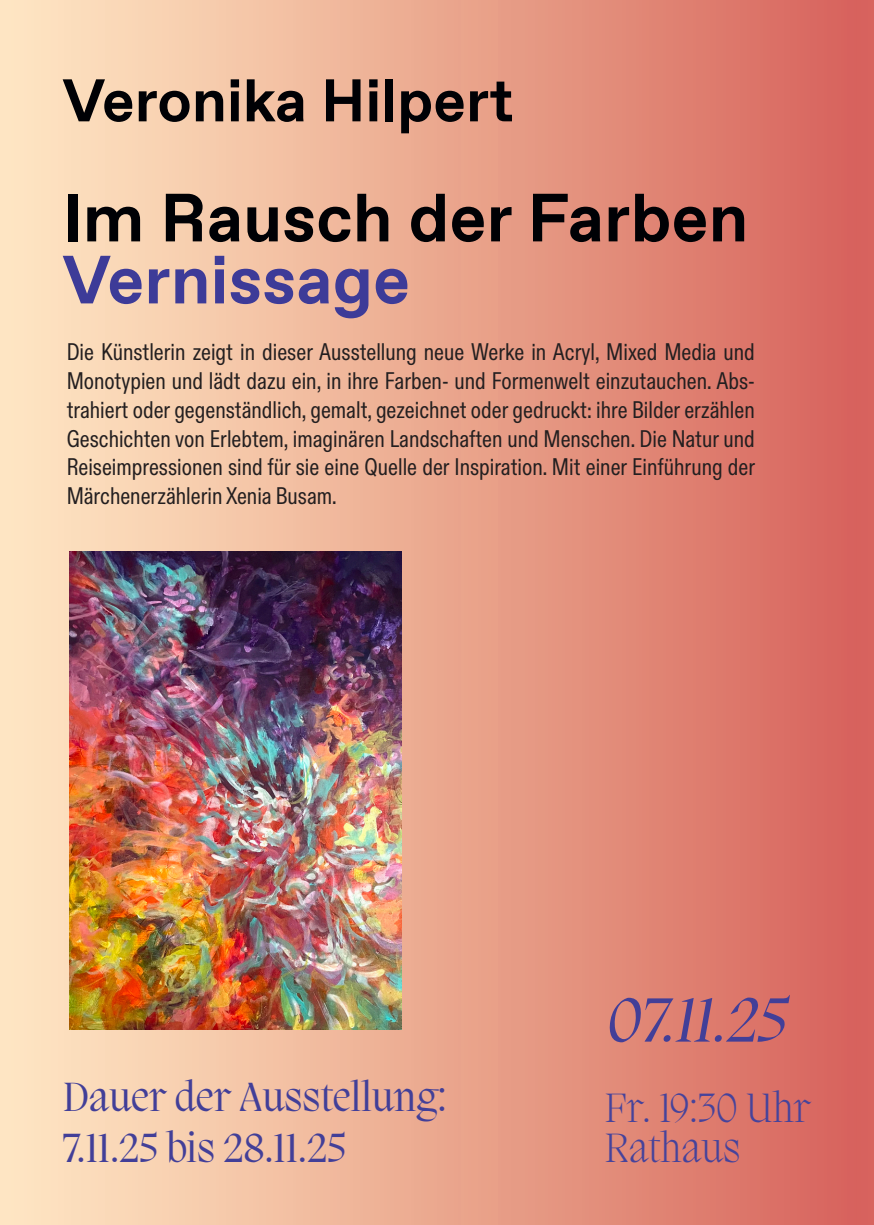
<style>
.page{position:relative;width:874px;height:1225px;background:#fff}
.page>*{position:absolute;margin:0;border:0;box-sizing:border-box;transform-origin:0 0}
.t1{font:700 68px "ABC Favorit Unlicensed Trial";color:#000105}
.t2{font:700 68px "ABC Favorit Unlicensed Trial";color:#3d3b98}
.t3{font:italic 64px "Migra";color:#423f98}
.t4{font:700 60px "ABC Favorit Unlicensed Trial";color:#000105}
.t5{font:42px "Migra";color:#423f98}
.t6{font:200 42px/40px "Migra";color:#46439b}
.t7{font:24px/28.8px "ABC Diatype Condensed Unlicensed Trial";color:#231f20;text-align:justify}
</style>
<div class="page">
<div style="left:0;top:0;width:856px;height:1225px;background:linear-gradient(to right,#ffebc6,#d7655c)"></div>
<div style="left:856px;top:0;width:17px;height:1225px;background:#d7625e"></div>
<img style="left:69px;top:552px;width:332px;height:477px">
<h3 class="t4" style="left:62px;top:64px;width:452px">Veronika Hilpert</h3>
<h1 class="t1" style="left:62px;top:177px;width:687px">Im Rausch der Farben</h1>
<h1 class="t2" style="left:62px;top:239px;width:349px">Vernissage</h1>
<p class="t7" style="left:67px;top:338px;width:689px">Die Künstlerin zeigt in dieser Ausstellung neue Werke in Acryl, Mixed Media und Monotypien und lädt dazu ein, in ihre Farben- und Formenwelt einzutauchen. Abs&shy;trahiert oder gegenständlich, gemalt, gezeichnet oder gedruckt: ihre Bilder erzählen Geschichten von Erlebtem, imaginären Landschaften und Menschen. Die Natur und Reiseimpressionen sind für sie eine Quelle der Inspiration. Mit einer Einführung der Märchenerzählerin Xenia Busam.</p>
<p class="t5" style="left:63px;top:1070px;width:385px">Dauer der Ausstellung:</p>
<p class="t5" style="left:63px;top:1120px;width:285px">7.11.25 bis 28.11.25</p>
<h2 class="t3" style="left:604px;top:979px;width:195px">07.11.25</h2>
<h3 class="t6" style="left:604px;top:1087px;width:208px">Fr. 19:30 Uhr<br>Rathaus</h3>
</div>
